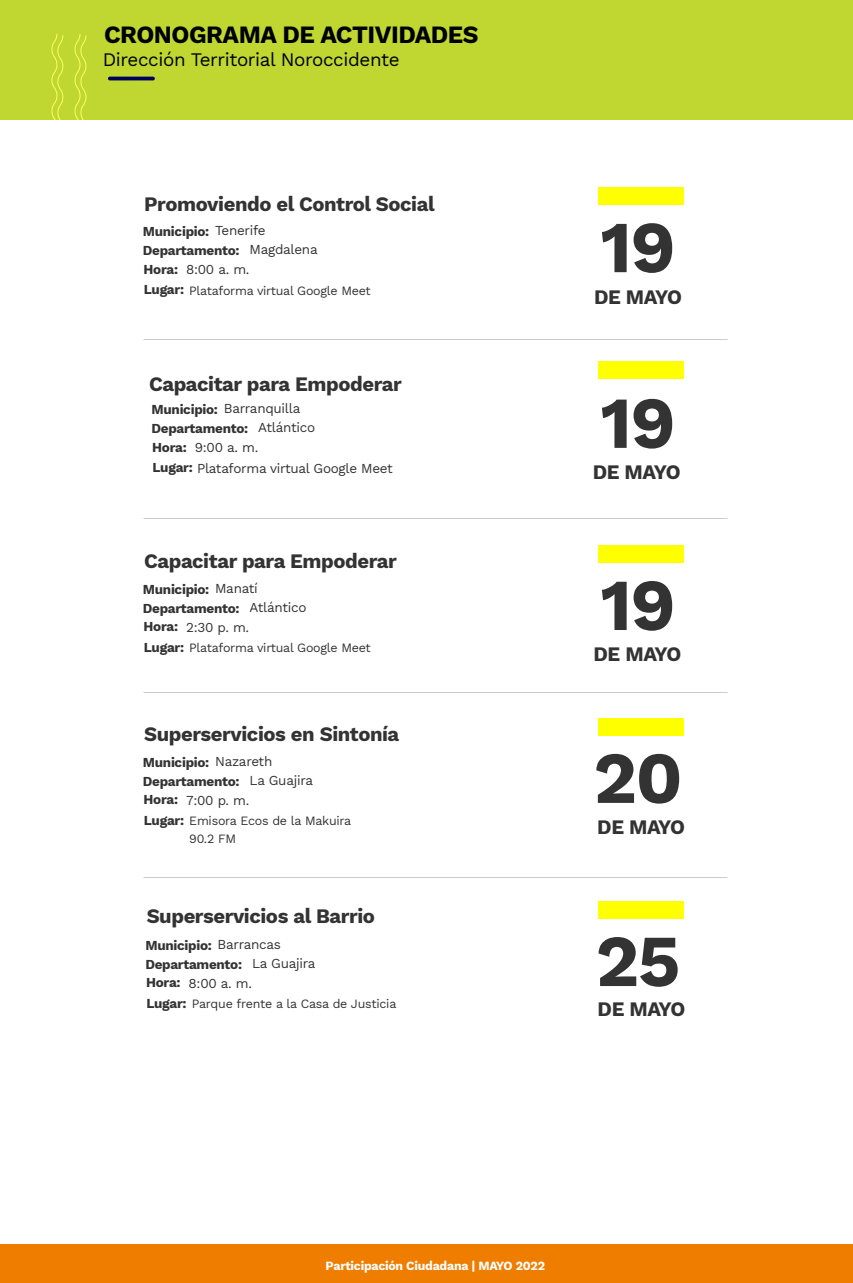
<style>
.page{position:relative;width:853px;height:1283px;background:#fff}
.page>*{position:absolute;margin:0;border:0;box-sizing:border-box;transform-origin:0 0}
.t1{font:700 73.12px "Work Sans";letter-spacing:-.02em;color:#333}
.t2{font:700 24.44px "Work Sans";letter-spacing:-.02em;color:#000}
.t3{font:700 20.19px "Work Sans";letter-spacing:-.02em;color:#333}
.t4{font:18.81px "Work Sans";letter-spacing:-.02em;color:#000}
.t5{font:700 13.5px "Work Sans";letter-spacing:-.02em;color:#333}
.t6{font:13.5px "Work Sans";letter-spacing:-.02em;color:#333}
.t7{font:12.5px/17.6px "Work Sans";letter-spacing:-.02em;color:#333}
.t8{font:700 12.38px "Work Sans";letter-spacing:-.02em;color:#fff}
.s1{font-weight:700;font-size:13.5px}
.s2{font-weight:700}
.s3{font-weight:400}
</style>
<div class="page">
<div style="left:0;top:1243px;width:853px;height:39px;background:#ef7d00"></div>
<div style="left:0;top:0;width:853px;height:120px;background:#bfd730"></div>
<svg style="left:75px;top:34px;width:11px;height:86px"></svg>
<svg style="left:52px;top:34px;width:11px;height:86px"></svg>
<hr style="left:108px;top:77px;width:47px;height:3px;background:#00005d;border-radius:2px">
<div style="left:598px;top:545px;width:85px;height:18px;background:#ff0"></div>
<div style="left:598px;top:718px;width:85px;height:18px;background:#ff0"></div>
<div style="left:598px;top:901px;width:85px;height:18px;background:#ff0"></div>
<div style="left:598px;top:187px;width:85px;height:18px;background:#ff0"></div>
<div style="left:598px;top:360px;width:85px;height:18px;background:#ff0"></div>
<h2 class="t2" style="left:104px;top:17px;width:376px">CRONOGRAMA DE ACTIVIDADES</h2>
<h3 class="t4" style="left:103px;top:45px;width:298px">Dirección Territorial Noroccidente</h3>
<h3 class="t3" style="left:144px;top:188px;width:292px">Promoviendo el Control Social</h3>
<p class="t6" style="left:215px;top:220px;width:52px">Tenerife</p>
<p class="t6" style="left:186px;top:259px;width:65px">8:00 a. m.</p>
<p class="t5" style="left:143px;top:221px;width:68px">Municipio:</p>
<p class="t5" style="left:144px;top:259px;width:36px">Hora:</p>
<p class="t6" style="left:250px;top:239px;width:70px">Magdalena</p>
<p class="t5" style="left:143px;top:240px;width:98px">Departamento:</p>
<p class="t7" style="left:144px;top:281px;width:228px"><span class="s1">Lugar:</span> Plataforma virtual Google Meet</p>
<h3 class="t3" style="left:149px;top:368px;width:254px">Capacitar para Empoderar</h3>
<p class="t6" style="left:224px;top:398px;width:78px">Barranquilla</p>
<p class="t6" style="left:195px;top:437px;width:65px">9:00 a. m.</p>
<p class="t5" style="left:152px;top:399px;width:68px">Municipio:</p>
<p class="t5" style="left:152px;top:437px;width:36px">Hora:</p>
<p class="t6" style="left:258px;top:417px;width:58px">Atlántico</p>
<p class="t5" style="left:152px;top:418px;width:98px">Departamento:</p>
<p class="t6" style="left:153px;top:458px;width:242px"><span class="s2">Lugar:</span> Plataforma virtual Google Meet</p>
<h3 class="t3" style="left:144px;top:546px;width:254px">Capacitar para Empoderar</h3>
<p class="t6" style="left:215px;top:578px;width:44px">Manatí</p>
<p class="t6" style="left:186px;top:617px;width:65px">2:30 p. m.</p>
<p class="t5" style="left:143px;top:579px;width:68px">Municipio:</p>
<p class="t5" style="left:144px;top:616px;width:36px">Hora:</p>
<p class="t6" style="left:250px;top:597px;width:58px">Atlántico</p>
<p class="t5" style="left:143px;top:598px;width:98px">Departamento:</p>
<p class="t7" style="left:144px;top:639px;width:228px"><span class="s1">Lugar:</span> Plataforma virtual Google Meet</p>
<h3 class="t3" style="left:144px;top:719px;width:257px">Superservicios en Sintonía</h3>
<p class="t5" style="left:143px;top:751px;width:131px">Municipio: <span class="s3">Nazareth</span></p>
<p class="t6" style="left:186px;top:789px;width:65px">7:00 p. m.</p>
<p class="t6" style="left:250px;top:769px;width:65px">La Guajira</p>
<p class="t5" style="left:143px;top:771px;width:98px">Departamento:</p>
<p class="t7" style="left:189px;top:811px;width:164px;text-indent:-45px"><span class="s1">Lugar:</span> Emisora Ecos de la Makuira<br>90.2 FM</p>
<p class="t5" style="left:144px;top:789px;width:36px">Hora:</p>
<h3 class="t3" style="left:147px;top:900px;width:230px">Superservicios al Barrio</h3>
<p class="t5" style="left:145px;top:935px;width:137px">Municipio: <span class="s3">Barrancas</span></p>
<p class="t6" style="left:189px;top:972px;width:65px">8:00 a. m.</p>
<p class="t6" style="left:252px;top:953px;width:65px">La Guajira</p>
<p class="t5" style="left:145px;top:954px;width:98px">Departamento:</p>
<p class="t7" style="left:146px;top:994px;width:252px"><span class="s1">Lugar:</span> Parque frente a la Casa de Justicia</p>
<p class="t5" style="left:146px;top:972px;width:36px">Hora:</p>
<h1 class="t1" style="left:600px;top:192px;width:77px">19</h1>
<h3 class="t3" style="left:594px;top:281px;width:89px">DE MAYO</h3>
<h1 class="t1" style="left:600px;top:367px;width:77px">19</h1>
<h3 class="t3" style="left:593px;top:457px;width:89px">DE MAYO</h3>
<h1 class="t1" style="left:600px;top:549px;width:77px">19</h1>
<h3 class="t3" style="left:593px;top:639px;width:89px">DE MAYO</h3>
<h1 class="t1" style="left:593px;top:722px;width:91px">20</h1>
<h3 class="t3" style="left:597px;top:812px;width:89px">DE MAYO</h3>
<h1 class="t1" style="left:596px;top:905px;width:86px">25</h1>
<h3 class="t3" style="left:598px;top:993px;width:89px">DE MAYO</h3>
<p class="t8" style="left:326px;top:1256px;width:221px">Participación Ciudadana | MAYO 2022</p>
</div>
